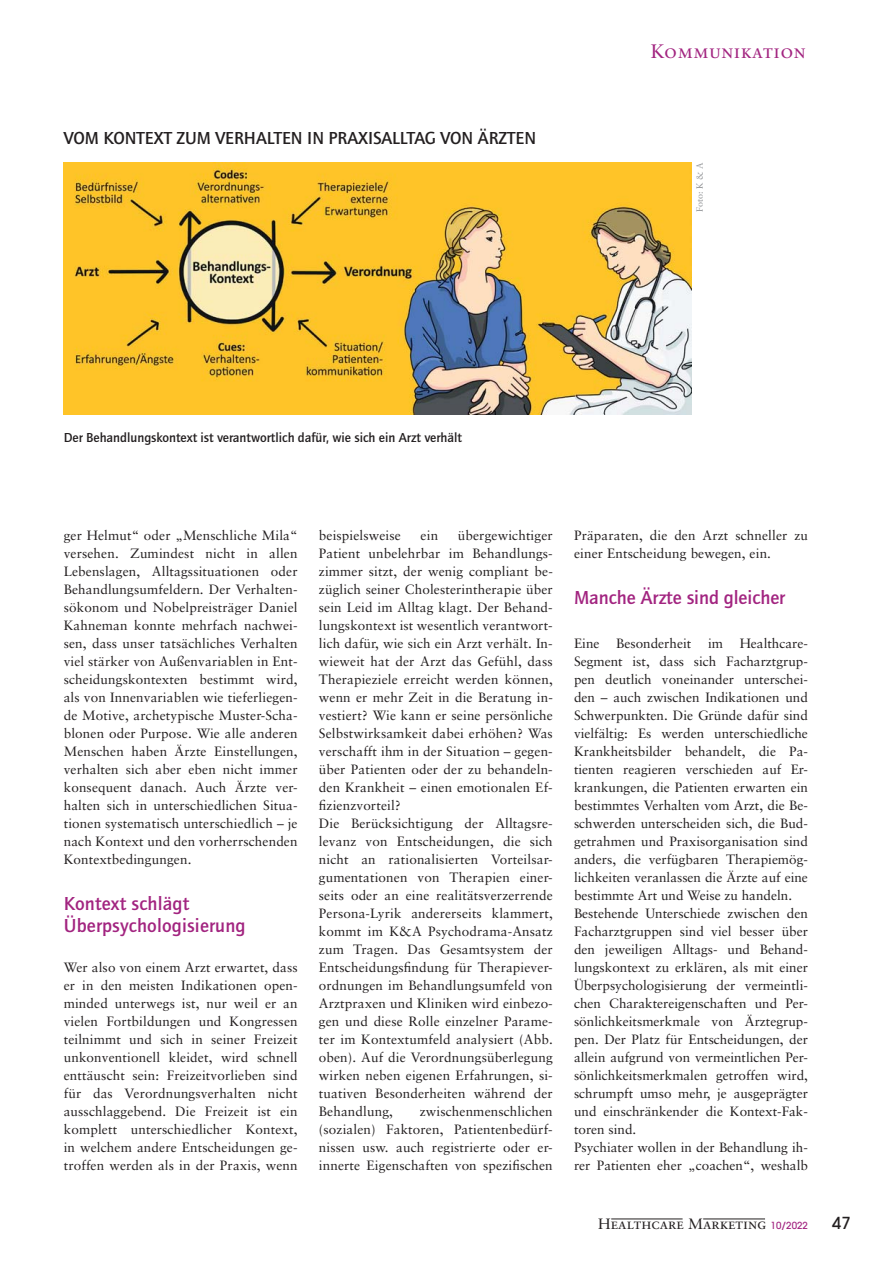
<style>
.page{position:relative;width:893px;height:1263px;background:#fff}
.page>*{position:absolute;margin:0;border:0;box-sizing:border-box;transform-origin:0 0}
.t1{font:500 19.5px/22.5px "Quay Sans ITC Std";letter-spacing:.01em;color:#a22480}
.t2{font:19.5px "Sabon Roman SC";letter-spacing:.025em;color:#a22480}
.t3{font:500 18px "Quay Sans ITC Std";color:#231f20}
.t4{font:500 16.5px "Avant Garde";color:#231f20}
.t5{font:15px "Sabon Roman SC";color:#231f20}
.t6{font:13.5px/18px "Sabon";letter-spacing:.01em;color:#231f20;text-align:justify}
.t7{font:500 13.5px "Quay Sans ITC Std";color:#231f20}
.t8{font:9px "Sabon";color:#939598}
.s1{font-family:"Avant Garde";font-weight:500;font-size:9.75px;color:#a22480}
</style>
<div class="page">
<hr style="left:611px;top:1219px;width:71px;height:1px;background:#231f20">
<hr style="left:703px;top:1219px;width:62px;height:1px;background:#231f20">
<img style="left:64px;top:162px;width:627px;height:253px">
<p class="t3" style="left:64px;top:131px;width:474px">VOM KONTEXT ZUM VERHALTEN IN PRAXISALLTAG VON ÄRZTEN</p>
<p class="t2" style="left:651px;top:43px;width:156px">Kommunikation</p>
<p class="t8" style="left:696px;top:212px;width:51px;rotate:-90deg">Foto: K &amp; A</p>
<p class="t7" style="left:64px;top:433px;width:400px">Der Behandlungskontext ist verantwortlich dafür, wie sich ein Arzt verhält</p>
<p class="t6" style="left:64px;top:528px;width:235px">ger Helmut“ oder „Menschliche Mila“ versehen. Zumindest nicht in allen Lebenslagen, Alltagssituationen oder Behandlungsumfeldern. Der Verhalten&shy;sökonom und Nobelpreisträger Daniel Kahneman konnte mehrfach nachwei&shy;sen, dass unser tatsächliches Verhalten viel stärker von Außenvariablen in Ent&shy;scheidungskontexten bestimmt wird, als von Innenvariablen wie tieferliegen&shy;de Motive, archetypische Muster-Scha&shy;blonen oder Purpose. Wie alle anderen Menschen haben Ärzte Einstellungen, verhalten sich aber eben nicht immer konsequent danach. Auch Ärzte ver&shy;halten sich in unterschiedlichen Situa&shy;tionen systematisch unterschiedlich – je nach Kontext und den vorherrschenden Kontextbedingungen.</p>
<p class="t1" style="left:64px;top:893px;width:183px">Kontext schlägt<br>Überpsychologisierung</p>
<p class="t6" style="left:64px;top:960px;width:235px">Wer also von einem Arzt erwartet, dass er in den meisten Indikationen open&shy;minded unterwegs ist, nur weil er an vielen Fortbildungen und Kongressen teilnimmt und sich in seiner Freizeit unkonventionell kleidet, wird schnell enttäuscht sein: Freizeitvorlieben sind für das Verordnungsverhalten nicht ausschlaggebend. Die Freizeit ist ein komplett unterschiedlicher Kontext, in welchem andere Entscheidungen ge&shy;troffen werden als in der Praxis, wenn</p>
<p class="t6" style="left:319px;top:527px;width:235px;text-align:left;text-indent:139px">übergewichtiger Patient unbelehrbar im Behandlungs&shy;zimmer sitzt, der wenig compliant be&shy;züglich seiner Cholesterintherapie über sein Leid im Alltag klagt. Der Behand&shy;lungskontext ist wesentlich verantwort&shy;lich dafür, wie sich ein Arzt verhält. In&shy;wieweit hat der Arzt das Gefühl, dass Therapieziele erreicht werden können, wenn er mehr Zeit in die Beratung in&shy;vestiert? Wie kann er seine persönliche Selbstwirksamkeit dabei erhöhen? Was verschafft ihm in der Situation – gegen&shy;über Patienten oder der zu behandeln&shy;den Krankheit – einen emotionalen Ef&shy;fizienzvorteil?<br>Die Berücksichtigung der Alltagsre&shy;levanz von Entscheidungen, die sich nicht an rationalisierten Vorteilsar&shy;gumentationen von Therapien einer&shy;seits oder an eine realitätsverzerrende Persona-Lyrik andererseits klammert, kommt im K&amp;A Psychodrama-Ansatz zum Tragen. Das Gesamtsystem der Entscheidungsfindung für Therapiever&shy;ordnungen im Behandlungsumfeld von Arztpraxen und Kliniken wird einbezo&shy;gen und diese Rolle einzelner Parame&shy;ter im Kontextumfeld analysiert (Abb. oben). Auf die Verordnungsüberlegung wirken neben eigenen Erfahrungen, si&shy;tuativen Besonderheiten während der Behandlung,</p>
<p class="t6" style="left:319px;top:527px;width:84px">beispielsweise</p>
<p class="t6" style="left:421px;top:527px;width:19px">ein</p>
<p class="t6" style="left:319px;top:1103px;width:235px;text-indent:101px">zwischenmenschlichen (sozialen) Faktoren, Patientenbedürf&shy;nissen usw. auch registrierte oder er&shy;innerte Eigenschaften von spezifischen</p>
<p class="t6" style="left:574px;top:527px;width:235px">Präparaten, die den Arzt schneller zu einer Entscheidung bewegen, ein.</p>
<p class="t1" style="left:574px;top:587px;width:213px">Manche Ärzte sind gleicher</p>
<p class="t6" style="left:574px;top:636px;width:235px;text-align:left">Eine Besonderheit im Healthcare-Segment ist, dass sich Facharztgrup&shy;pen deutlich voneinander unterschei&shy;den – auch zwischen Indikationen und Schwerpunkten. Die Gründe dafür sind vielfältig: Es werden unterschiedliche Krankheitsbilder behandelt, die Pa&shy;tienten reagieren verschieden auf Er&shy;krankungen, die Patienten erwarten ein bestimmtes Verhalten vom Arzt, die Be&shy;schwerden unterscheiden sich, die Bud&shy;getrahmen und Praxisorganisation sind anders, die verfügbaren Therapiemög&shy;lichkeiten veranlassen die Ärzte auf eine bestimmte Art und Weise zu handeln.<br>Bestehende Unterschiede zwischen den Facharztgruppen sind viel besser über den jeweiligen Alltags- und Behand&shy;lungskontext zu erklären, als mit einer Überpsychologisierung der vermeintli&shy;chen Charaktereigenschaften und Per&shy;sönlichkeitsmerkmale von Ärztegrup&shy;pen. Der Platz für Entscheidungen, der allein aufgrund von vermeintlichen Per&shy;sönlichkeitsmerkmalen getroffen wird, schrumpft umso mehr, je ausgeprägter und einschränkender die Kontext-Fak&shy;toren sind.<br>Psychiater wollen in der Behandlung ih&shy;rer Patienten eher „coachen“, weshalb</p>
<p class="t5" style="left:598px;top:1217px;width:211px">Healthcare Marketing <span class="s1">10/2022</span></p>
<p class="t4" style="left:832px;top:1217px;width:20px">47</p>
</div>
